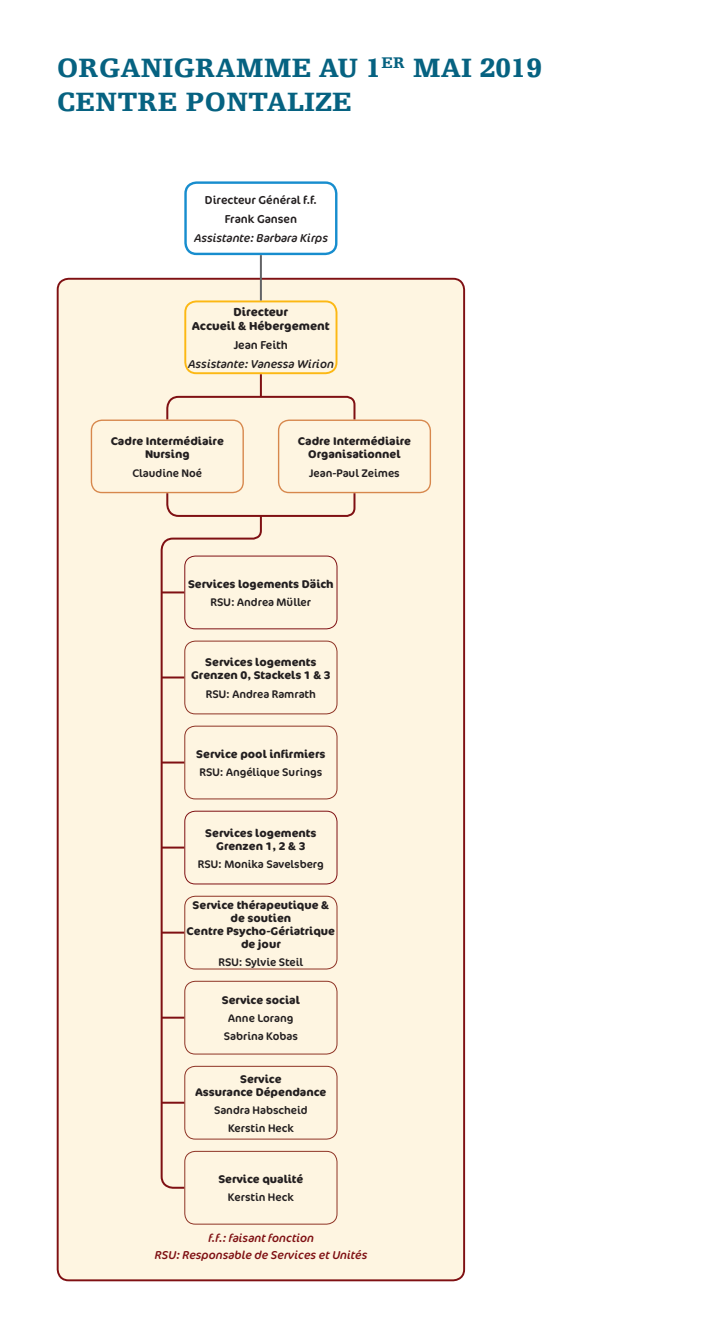
<style>
.page{position:relative;width:726px;height:1338px;background:#fff}
.page>*{position:absolute;margin:0;border:0;box-sizing:border-box;transform-origin:0 0}
.t1{font:900 28px/33.6px "Egyptienne FLT Std";color:#066281}
.t2{font:italic 11.6px/17px "Cocon Pro";color:#7f1013;text-align:center}
.t3{font:italic 11.6px "Cocon Pro";color:#231f20}
.t4{font:11.6px/19px "Cocon Pro";color:#231f20;text-align:center}
.t5{font:700 11.6px/13.6px "Cocon Pro";color:#231f20;text-align:center}
.t6{font:700 11.2px/13px "Cocon Pro";color:#231f20;text-align:center}
.t7{font:11.2px/18.2px "Cocon Pro";color:#231f20;text-align:center}
</style>
<div class="page">
<div style="left:58px;top:279px;width:406px;height:1001px;background:#fef5e1;border-radius:11px"></div>
<div style="left:57px;top:278px;width:408px;height:1003px;border:2px solid #7f1013;border-radius:11px"></div>
<svg style="left:165px;top:395px;width:191px;height:27px"></svg>
<hr style="left:260px;top:374px;width:2px;height:23px;background:#7f1013">
<div style="left:184px;top:811px;width:153px;height:73px;border:1px solid #7f1013;border-radius:11px"></div>
<div style="left:184px;top:556px;width:153px;height:73px;border:1px solid #7f1013;border-radius:11px"></div>
<div style="left:184px;top:641px;width:153px;height:73px;border:1px solid #8e3325;border-radius:11px"></div>
<div style="left:184px;top:726px;width:153px;height:73px;border:1px solid #8e3325;border-radius:11px"></div>
<div style="left:184px;top:896px;width:153px;height:73px;border:1px solid #8e3325;border-radius:11px"></div>
<div style="left:184px;top:300px;width:153px;height:74px;border:2px solid #fcb814;border-radius:11px"></div>
<div style="left:278px;top:420px;width:153px;height:73px;border:1px solid #d07432;border-radius:11px"></div>
<svg style="left:160px;top:518px;width:103px;height:671px"></svg>
<div style="left:184px;top:981px;width:153px;height:73px;border:1px solid #8e3325;border-radius:11px"></div>
<hr style="left:162px;top:847px;width:22px;height:2px;background:#7f1013">
<div style="left:184px;top:181px;width:153px;height:74px;border:2px solid #178dce;border-radius:11px"></div>
<hr style="left:260px;top:255px;width:2px;height:45px;background:#636366">
<div style="left:91px;top:420px;width:153px;height:73px;border:1px solid #d07432;border-radius:11px"></div>
<svg style="left:165px;top:491px;width:191px;height:27px"></svg>
<div style="left:184px;top:1066px;width:153px;height:74px;border:1px solid #8e3325;border-radius:11px"></div>
<div style="left:184px;top:1151px;width:153px;height:74px;border:1px solid #8e3325;border-radius:11px"></div>
<hr style="left:162px;top:1017px;width:22px;height:2px;background:#7f1013">
<hr style="left:162px;top:1102px;width:22px;height:2px;background:#7f1013">
<h1 class="t1" style="left:57px;top:51px;width:487px">ORGANIGRAMME AU 1<sup>ER</sup> MAI 2019<br>CENTRE PONTALIZE</h1>
<p class="t4" style="left:205px;top:190px;width:113px">Directeur Général f.f.<br>Frank Gansen</p>
<p class="t3" style="left:194px;top:230px;width:135px">Assistante: Barbara Kirps</p>
<p class="t5" style="left:192px;top:305px;width:139px">Directeur<br>Accueil &amp; Hébergement</p>
<p class="t4" style="left:234px;top:335px;width:56px">Jean Feith</p>
<p class="t3" style="left:188px;top:356px;width:147px">Assistante: Vanessa Wirion</p>
<p class="t6" style="left:111px;top:435px;width:115px">Cadre Intermédiaire<br>Nursing</p>
<p class="t7" style="left:133px;top:463px;width:71px">Claudine Noé</p>
<p class="t6" style="left:298px;top:435px;width:115px">Cadre Intermédiaire<br>Organisationnel</p>
<p class="t7" style="left:309px;top:463px;width:92px">Jean-Paul Zeimes</p>
<p class="t6" style="left:188px;top:577px;width:147px">Services logements Däich</p>
<p class="t7" style="left:211px;top:593px;width:102px">RSU: Andrea Müller</p>
<p class="t6" style="left:191px;top:656px;width:141px">Services logements<br>Grenzen 0, Stackels 1 &amp; 3</p>
<p class="t7" style="left:206px;top:684px;width:111px">RSU: Andrea Ramrath</p>
<p class="t6" style="left:196px;top:747px;width:131px">Service pool infirmiers</p>
<p class="t7" style="left:199px;top:763px;width:124px">RSU: Angélique Surings</p>
<p class="t6" style="left:205px;top:826px;width:113px">Services logements<br>Grenzen 1, 2 &amp; 3</p>
<p class="t7" style="left:198px;top:855px;width:128px">RSU: Monika Savelsberg</p>
<p class="t6" style="left:187px;top:898px;width:150px">Service thérapeutique &amp; de soutien<br>Centre Psycho-Gériatrique de jour</p>
<p class="t7" style="left:218px;top:953px;width:86px">RSU: Sylvie Steil</p>
<p class="t6" style="left:222px;top:993px;width:79px">Service social</p>
<p class="t7" style="left:224px;top:1009px;width:76px">Anne Lorang<br>Sabrina Kobas</p>
<p class="t6" style="left:195px;top:1072px;width:133px">Service<br>Assurance Dépendance</p>
<p class="t7" style="left:214px;top:1101px;width:95px">Sandra Habscheid<br>Kerstin Heck</p>
<p class="t6" style="left:218px;top:1172px;width:87px">Service qualité</p>
<p class="t7" style="left:228px;top:1188px;width:67px">Kerstin Heck</p>
<p class="t2" style="left:154px;top:1229px;width:214px">f.f.: faisant fonction<br>RSU: Responsable de Services et Unités</p>
</div>
